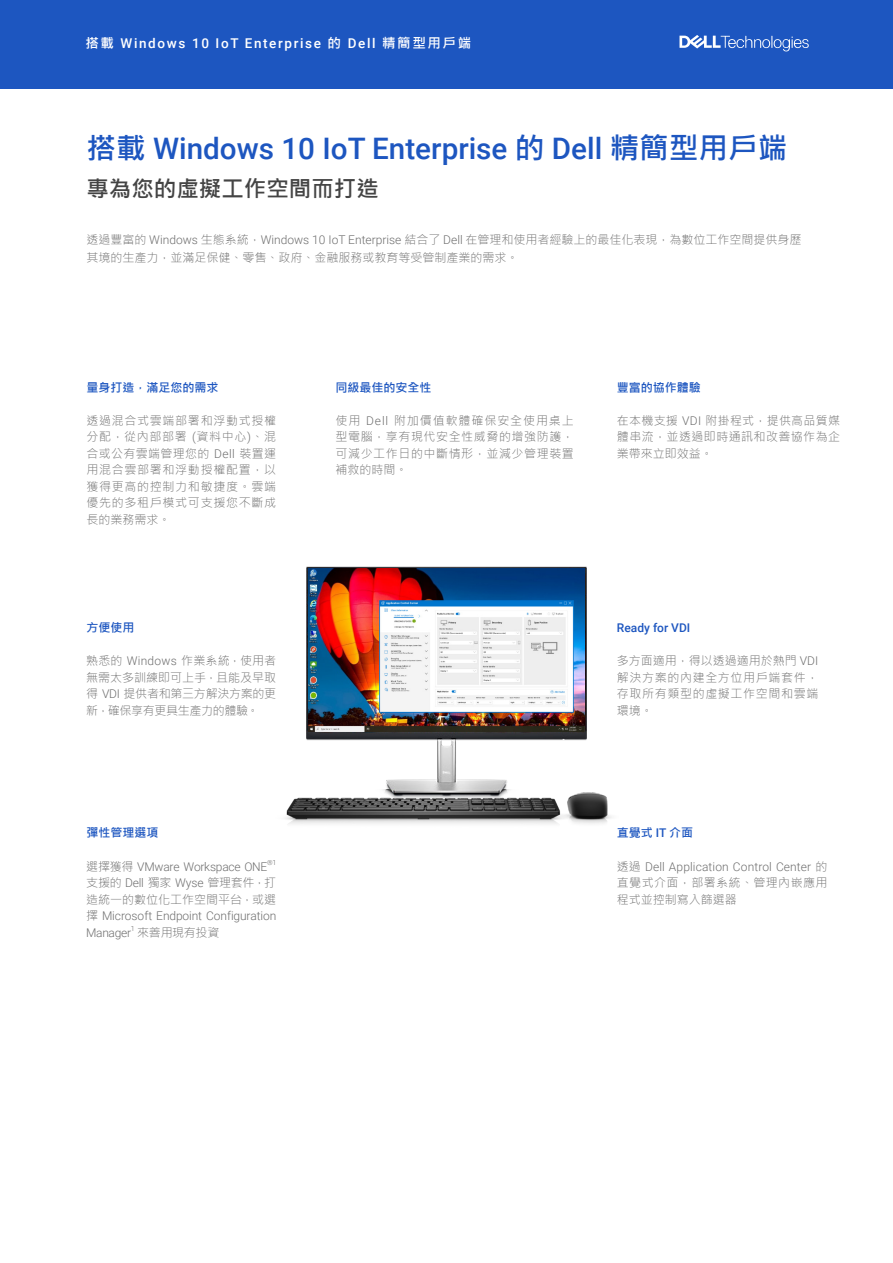
<style>
.page{position:relative;width:893px;height:1263px;background:#fff}
.page>*{position:absolute;margin:0;border:0;box-sizing:border-box;transform-origin:0 0}
.t1{font:500 29.7px "Roboto";color:#1d56c0}
.t2{font:700 22.5px "Microsoft Jheng Hei";color:#444}
.t3{font:500 13.5px "Roboto";letter-spacing:.12em;color:#fff}
.t4{font:300 12px/16.5px "Microsoft Jheng Hei";letter-spacing:.015em;color:#6e6e6e;text-align:justify}
.t5{font:300 12px/16.5px "Roboto";letter-spacing:-.015em;color:#6e6e6e;text-align:justify}
.t6{font:700 12px "Microsoft Jheng Hei";color:#1d56c0}
.t7{font:500 12px "Roboto";color:#1d56c0}
.t8{font:300 12px "Microsoft Jheng Hei";letter-spacing:-.025em;color:#6e6e6e}
.t9{font:300 7.05px "Roboto";color:#6e6e6e}
.s1{font-family:"Microsoft Jheng Hei";font-weight:700}
.s2{font-family:"Roboto"}
.s3{font-family:"Microsoft Jheng Hei"}
.s4{font-family:"Roboto";font-weight:500}
</style>
<div class="page">
<div style="left:0;top:0;width:893px;height:89px;background:#1d56c0"></div>
<svg style="left:679px;top:35px;width:130px;height:16px"></svg>
<img style="left:285px;top:792px;width:327px;height:32px">
<img style="left:306px;top:566px;width:281px;height:258px">
<img style="left:309px;top:569px;width:275px;height:162px">
<img style="left:379px;top:600px;width:194px;height:112px">
<p class="t3" style="left:85px;top:33px;width:387px"><span class="s1">搭載</span> Windows 10 IoT Enterprise <span class="s1">的</span> Dell <span class="s1">精簡型用戶端</span></p>
<p class="t1" style="left:86px;top:128px;width:703px"><span class="s1">搭載</span> Windows 10 IoT Enterprise <span class="s1">的</span> Dell <span class="s1">精簡型用戶端</span></p>
<p class="t2" style="left:86px;top:174px;width:294px">專為您的虛擬工作空間而打造</p>
<p class="t4" style="left:86px;top:231px;width:717px;line-height:18px">透過豐富的 <span class="s2">Windows</span> 生態系統，<span class="s2">Windows 10 IoT Enterprise</span> 結合了 <span class="s2">Dell</span> 在管理和使用者經驗上的最佳化表現，為數位工作空間提供身歷其境的生產力，並滿足保健、零售、政府、金融服務或教育等受管制產業的需求。</p>
<p class="t6" style="left:86px;top:380px;width:134px">量身打造，滿足您的需求</p>
<p class="t4" style="left:86px;top:412px;width:191px">透過混合式雲端部署和浮動式授權分配，從內部部署 <span class="s2">(</span>資料中心<span class="s2">)</span>、混合或公有雲端管理您的 <span class="s2">Dell</span> 裝置運用混合雲部署和浮動授權配置，以獲得更高的控制力和敏捷度。雲端優先的多租戶模式可支援您不斷成長的業務需求。</p>
<p class="t6" style="left:86px;top:620px;width:49px">方便使用</p>
<p class="t4" style="left:86px;top:653px;width:192px">熟悉的 <span class="s2">Windows</span> 作業系統，使用者無需太多訓練即可上手，且能及早取得 <span class="s2">VDI</span> 提供者和第三方解決方案的更新，確保享有更具生產力的體驗。</p>
<p class="t6" style="left:86px;top:825px;width:73px">彈性管理選項</p>
<p class="t5" style="left:86px;top:857px;width:182px"><span class="s3">選擇獲得</span> VMware Workspace ONE</p>
<p class="t9" style="left:267px;top:857px;width:11px">®1</p>
<p class="t5" style="left:86px;top:874px;width:192px"><span class="s3">支援的</span> Dell <span class="s3">獨家</span> Wyse <span class="s3">管理套件，打造統一的數位化工作空間平台，或選擇</span> Microsoft Endpoint Configuration Manager</p>
<p class="t9" style="left:131px;top:923px;width:5px">1</p>
<p class="t8" style="left:137px;top:924px;width:84px">來善用現有投資</p>
<p class="t6" style="left:336px;top:380px;width:97px">同級最佳的安全性</p>
<p class="t4" style="left:336px;top:412px;width:240px">使用 <span class="s2">Dell</span> 附加價值軟體確保安全使用桌上型電腦，享有現代安全性威脅的增強防護，可減少工作日的中斷情形，並減少管理裝置補救的時間。</p>
<p class="t6" style="left:617px;top:380px;width:85px">豐富的協作體驗</p>
<p class="t4" style="left:617px;top:412px;width:225px">在本機支援 <span class="s2">VDI</span> 附掛程式，提供高品質媒體串流，並透過即時通訊和改善協作為企業帶來立即效益。</p>
<p class="t7" style="left:617px;top:620px;width:75px">Ready for VDI</p>
<p class="t4" style="left:617px;top:653px;width:203px">多方面適用，得以透過適用於熱門 <span class="s2">VDI</span>解決方案的內建全方位用戶端套件，存取所有類型的虛擬工作空間和雲端環境。</p>
<p class="t6" style="left:617px;top:825px;width:78px">直覺式 <span class="s4">IT</span> 介面</p>
<p class="t4" style="left:617px;top:858px;width:212px">透過 <span class="s2">Dell Application Control Center</span> 的直覺式介面，部署系統、管理內嵌應用程式並控制寫入篩選器</p>
</div>
